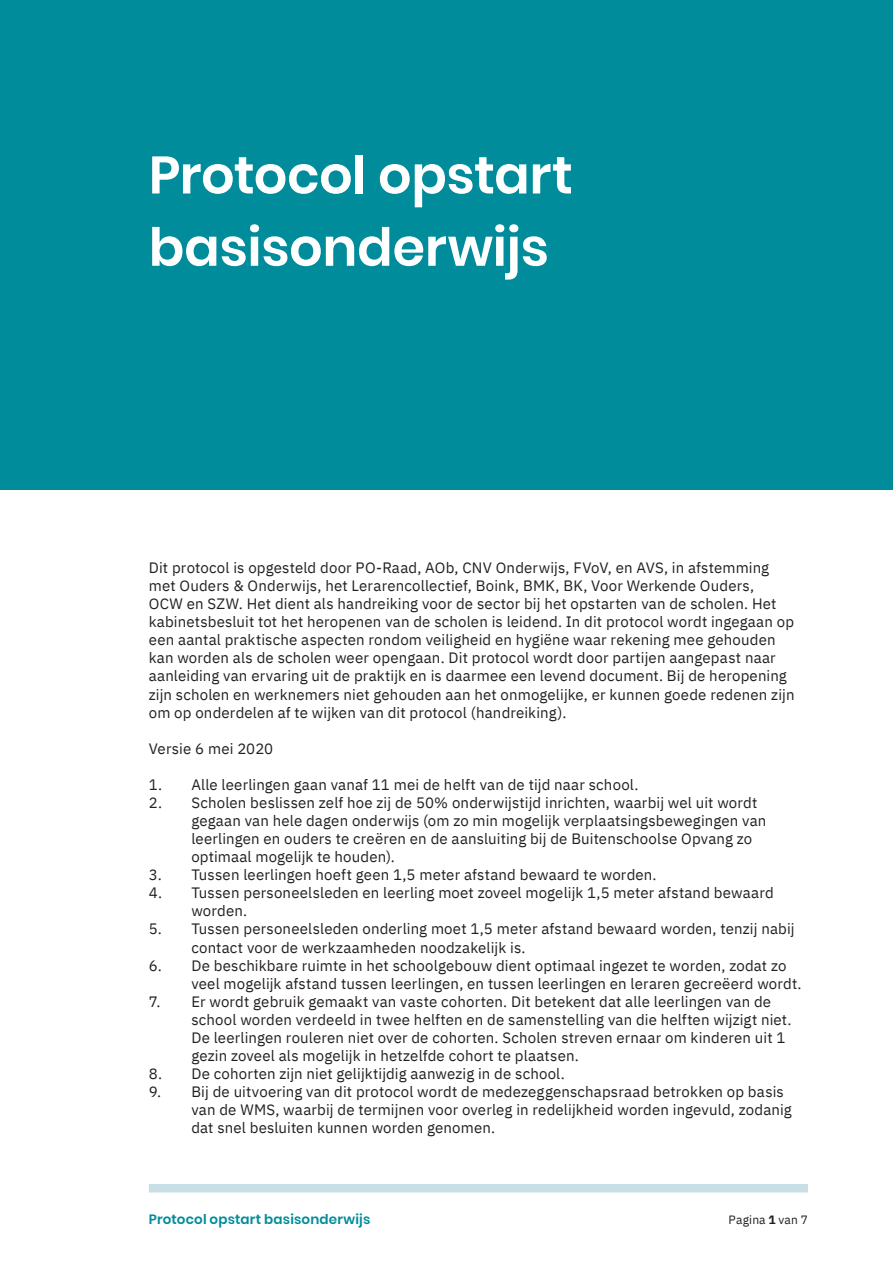
<style>
.page{position:relative;width:893px;height:1263px;background:#fff}
.page>*{position:absolute;margin:0;border:0;box-sizing:border-box;transform-origin:0 0}
.t1{font:600 52.5px/72.3px "Poppins";letter-spacing:-.005em;color:#fff}
.t2{font:15px/18px "IBM Plex Sans";letter-spacing:.01em;color:#231f20}
.t3{font:600 13.5px "Poppins";letter-spacing:.015em;color:#008c9b}
.t4{font:12px "IBM Plex Sans";letter-spacing:.01em;color:#231f20}
.s1{font-weight:700}
</style>
<div class="page">
<div style="left:149px;top:1184px;width:659px;height:8px;background:#c8dfe5"></div>
<div style="left:0;top:0;width:893px;height:489px;background:#008c9b"></div>
<p class="t1" style="left:149px;top:139px;width:426px">Protocol opstart basisonderwijs</p>
<p class="t2" style="left:149px;top:557px;width:647px">Dit protocol is opgesteld door PO-Raad, AOb, CNV Onderwijs, FVoV, en AVS, in afstemming met Ouders &amp; Onderwijs, het Lerarencollectief, Boink, BMK, BK, Voor Werkende Ouders,<br>OCW en SZW. Het dient als handreiking voor de sector bij het opstarten van de scholen. Het kabinetsbesluit tot het heropenen van de scholen is leidend. In dit protocol wordt ingegaan op een aantal praktische aspecten rondom veiligheid en hygiëne waar rekening mee gehouden kan worden als de scholen weer opengaan. Dit protocol wordt door partijen aangepast naar aanleiding van ervaring uit de praktijk en is daarmee een levend document. Bij de heropening zijn scholen en werknemers niet gehouden aan het onmogelijke, er kunnen goede redenen zijn om op onderdelen af te wijken van dit protocol (handreiking).</p>
<p class="t2" style="left:149px;top:738px;width:126px">Versie 6 mei 2020</p>
<p class="t2" style="left:149px;top:774px;width:491px">1. Alle leerlingen gaan vanaf 11 mei de helft van de tijd naar school.</p>
<p class="t2" style="left:191px;top:792px;width:577px;text-indent:-43px">2. Scholen beslissen zelf hoe zij de 50% onderwijstijd inrichten, waarbij wel uit wordt gegaan van hele dagen onderwijs (om zo min mogelijk verplaatsingsbewegingen van leerlingen en ouders te creëren en de aansluiting bij de Buitenschoolse Opvang zo optimaal mogelijk te houden).</p>
<p class="t2" style="left:149px;top:865px;width:509px">3. Tussen leerlingen hoeft geen 1,5 meter afstand bewaard te worden.</p>
<p class="t2" style="left:191px;top:883px;width:584px;text-indent:-43px">4. Tussen personeelsleden en leerling moet zoveel mogelijk 1,5 meter afstand bewaard worden.</p>
<p class="t2" style="left:191px;top:919px;width:605px;text-indent:-43px">5. Tussen personeelsleden onderling moet 1,5 meter afstand bewaard worden, tenzij nabij contact voor de werkzaamheden noodzakelijk is.</p>
<p class="t2" style="left:191px;top:955px;width:612px;text-indent:-43px">6. De beschikbare ruimte in het schoolgebouw dient optimaal ingezet te worden, zodat zo veel mogelijk afstand tussen leerlingen, en tussen leerlingen en leraren gecreëerd wordt.</p>
<p class="t2" style="left:191px;top:991px;width:602px;text-indent:-43px">7. Er wordt gebruik gemaakt van vaste cohorten. Dit betekent dat alle leerlingen van de school worden verdeeld in twee helften en de samenstelling van die helften wijzigt niet.<br>De leerlingen rouleren niet over de cohorten. Scholen streven ernaar om kinderen uit 1 gezin zoveel als mogelijk in hetzelfde cohort te plaatsen.</p>
<p class="t2" style="left:149px;top:1063px;width:418px">8. De cohorten zijn niet gelijktijdig aanwezig in de school.</p>
<p class="t2" style="left:191px;top:1081px;width:602px;text-indent:-43px">9. Bij de uitvoering van dit protocol wordt de medezeggenschapsraad betrokken op basis van de WMS, waarbij de termijnen voor overleg in redelijkheid worden ingevuld, zodanig dat snel besluiten kunnen worden genomen.</p>
<p class="t3" style="left:149px;top:1211px;width:223px">Protocol opstart basisonderwijs</p>
<p class="t4" style="left:729px;top:1210px;width:81px">Pagina <span class="s1">1</span> van 7</p>
</div>
